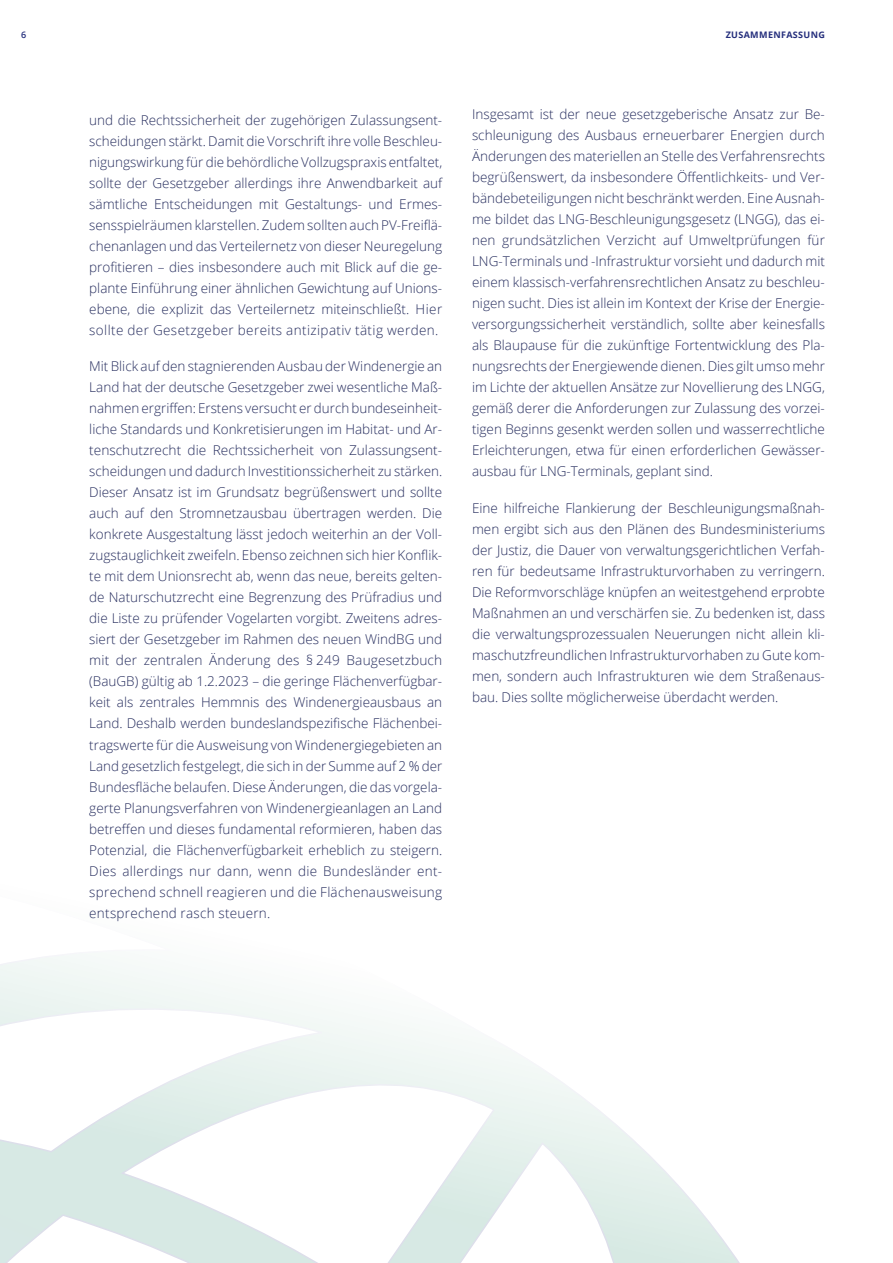
<style>
.page{position:relative;width:893px;height:1263px;background:#fff}
.page>*{position:absolute;margin:0;border:0;box-sizing:border-box;transform-origin:0 0}
.FT{font:300 13.5px/21px "Open Sans";letter-spacing:.01em;color:#262d5e;text-align:justify}
.t1{font:700 9px "Open Sans";letter-spacing:.04em;color:#242e7c}
.t2{font:600 9px "Open Sans";color:#242e7c}
</style>
<div class="page">
<svg style="left:0;top:955px;width:740px;height:308px"></svg>
<p class="t2" style="left:21px;top:28px;width:7px">6</p>
<p class="t1" style="left:726px;top:28px;width:101px">ZUSAMMENFASSUNG</p>
<p class="FT" style="left:89px;top:109px;width:354px">und die Rechtssicherheit der zugehörigen Zulassungsent&shy;scheidungen stärkt. Damit die Vorschrift ihre volle Beschleu&shy;nigungswirkung für die behördliche Vollzugspraxis entfaltet, sollte der Gesetzgeber allerdings ihre Anwendbarkeit auf sämtliche Entscheidungen mit Gestaltungs- und Ermes&shy;sensspielräumen klarstellen. Zudem sollten auch PV-Freiflä&shy;chenanlagen und das Verteilernetz von dieser Neuregelung profitieren – dies insbesondere auch mit Blick auf die ge&shy;plante Einführung einer ähnlichen Gewichtung auf Unions&shy;ebene, die explizit das Verteilernetz miteinschließt. Hier sollte der Gesetzgeber bereits antizipativ tätig werden.</p>
<p class="FT" style="left:89px;top:356px;width:354px">Mit Blick auf den stagnierenden Ausbau der Windenergie an Land hat der deutsche Gesetzgeber zwei wesentliche Maß&shy;nahmen ergriffen: Erstens versucht er durch bundeseinheit&shy;liche Standards und Konkretisierungen im Habitat- und Ar&shy;tenschutzrecht die Rechtssicherheit von Zulassungsent&shy;scheidungen und dadurch Investitionssicherheit zu stärken.<br>Dieser Ansatz ist im Grundsatz begrüßenswert und sollte auch auf den Stromnetzausbau übertragen werden. Die konkrete Ausgestaltung lässt jedoch weiterhin an der Voll&shy;zugstauglichkeit zweifeln. Ebenso zeichnen sich hier Konflik&shy;te mit dem Unionsrecht ab, wenn das neue, bereits gelten&shy;de Naturschutzrecht eine Begrenzung des Prüfradius und die Liste zu prüfender Vogelarten vorgibt. Zweitens adres&shy;siert der Gesetzgeber im Rahmen des neuen WindBG und mit der zentralen Änderung des § 249 Baugesetzbuch (BauGB) gültig ab 1.2.2023 – die geringe Flächenverfügbar&shy;keit als zentrales Hemmnis des Windenergieausbaus an Land. Deshalb werden bundeslandspezifische Flächenbei&shy;tragswerte für die Ausweisung von Windenergiegebieten an Land gesetzlich festgelegt, die sich in der Summe auf 2 % der Bundesfläche belaufen. Diese Änderungen, die das vorgela&shy;gerte Planungsverfahren von Windenergieanlagen an Land betreffen und dieses fundamental reformieren, haben das Potenzial, die Flächenverfügbarkeit erheblich zu steigern.<br>Dies allerdings nur dann, wenn die Bundesländer ent&shy;sprechend schnell reagieren und die Flächenausweisung entsprechend rasch steuern.</p>
<p class="FT" style="left:472px;top:104px;width:354px">Insgesamt ist der neue gesetzgeberische Ansatz zur Be&shy;schleunigung des Ausbaus erneuerbarer Energien durch Änderungen des materiellen an Stelle des Verfahrensrechts begrüßenswert, da insbesondere Öffentlichkeits- und Ver&shy;bändebeteiligungen nicht beschränkt werden. Eine Ausnah&shy;me bildet das LNG-Beschleunigungsgesetz (LNGG), das ei&shy;nen grundsätzlichen Verzicht auf Umweltprüfungen für LNG-Terminals und -Infrastruktur vorsieht und dadurch mit einem klassisch-verfahrensrechtlichen Ansatz zu beschleu&shy;nigen sucht. Dies ist allein im Kontext der Krise der Energie&shy;versorgungssicherheit verständlich, sollte aber keinesfalls als Blaupause für die zukünftige Fortentwicklung des Pla&shy;nungsrechts der Energiewende dienen. Dies gilt umso mehr im Lichte der aktuellen Ansätze zur Novellierung des LNGG, gemäß derer die Anforderungen zur Zulassung des vorzei&shy;tigen Beginns gesenkt werden sollen und wasserrechtliche Erleichterungen, etwa für einen erforderlichen Gewässer&shy;ausbau für LNG-Terminals, geplant sind.</p>
<p class="FT" style="left:472px;top:497px;width:354px">Eine hilfreiche Flankierung der Beschleunigungsmaßnah&shy;men ergibt sich aus den Plänen des Bundesministeriums der Justiz, die Dauer von verwaltungsgerichtlichen Verfah&shy;ren für bedeutsame Infrastrukturvorhaben zu verringern.<br>Die Reformvorschläge knüpfen an weitestgehend erprobte Maßnahmen an und verschärfen sie. Zu bedenken ist, dass die verwaltungsprozessualen Neuerungen nicht allein kli&shy;maschutzfreundlichen Infrastrukturvorhaben zu Gute kom&shy;men, sondern auch Infrastrukturen wie dem Straßenaus&shy;bau. Dies sollte möglicherweise überdacht werden.</p>
</div>
